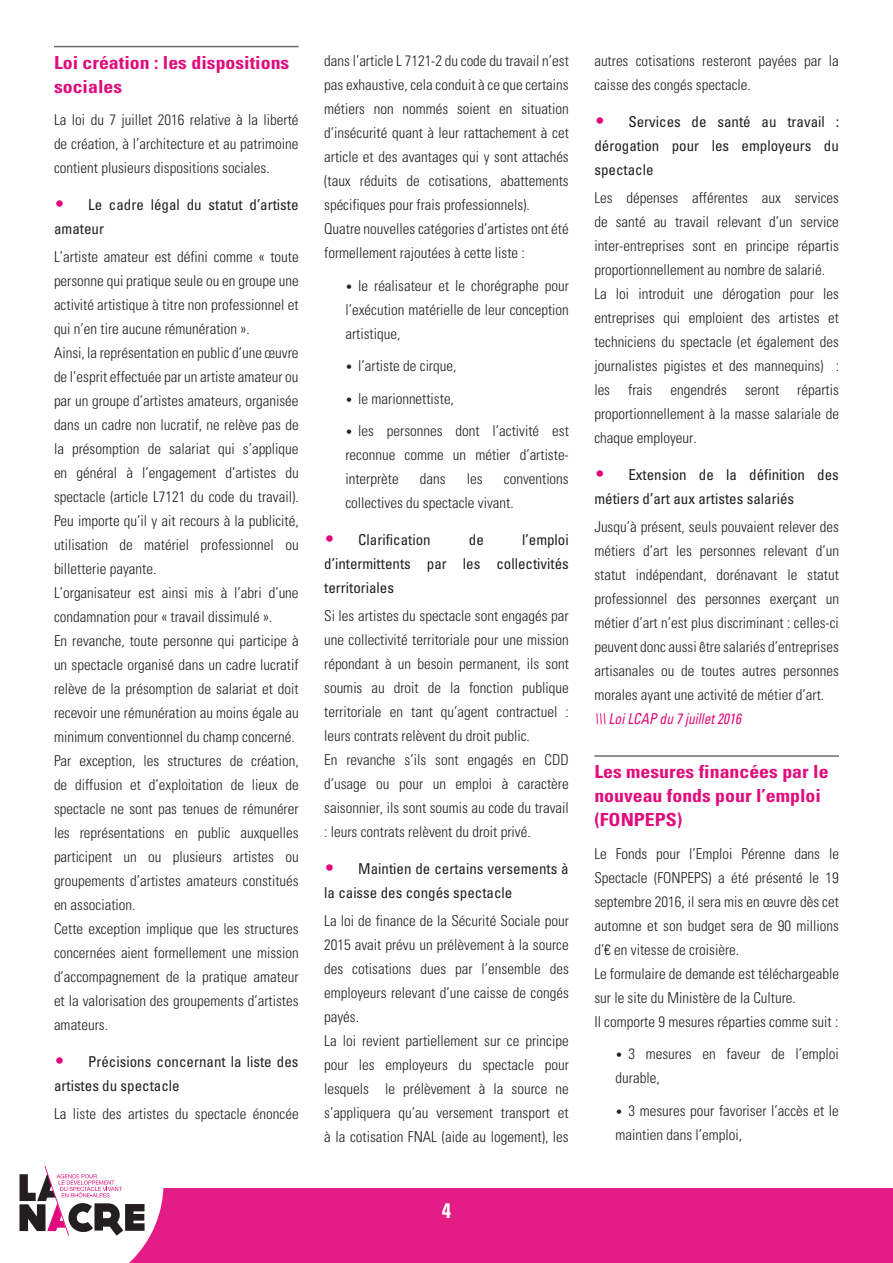
<style>
.page{position:relative;width:893px;height:1263px;background:#fff}
.page>*{position:absolute;margin:0;border:0;box-sizing:border-box;transform-origin:0 0}
.t1{font:700 condensed 21px "Univers";color:#fff}
.Titre{font:700 condensed 18px/24px "Univers";color:#e10c7c;scale:1.1 1}
.Corps_de_texte{font:300 condensed 15px/24px "Univers";color:#231f20;text-align:justify}
.Puce{font:condensed 15px/24px "Univers";color:#231f20}
.Puce_2{font:300 condensed 15px/24px "Univers";color:#231f20}
.Style_liens{font:italic condensed 15px "Univers";color:#e10c7c;scale:.9 1}
.s1{font-weight:300;font-size:18px;color:#e40278}
.s2{font-size:12px}
.s3{font-family:"Univers LT Std"}
</style>
<div class="page">
<div style="left:0;top:1188px;width:893px;height:75px;background:#e31d85"></div>
<svg style="left:0;top:1166px;width:163px;height:97px"></svg>
<hr style="left:54px;top:46px;width:245px;height:1px;background:#6c6d70">
<hr style="left:594px;top:755px;width:245px;height:2px;background:#6c6d70">
<p class="Titre" style="left:54px;top:50px;width:215px">Loi création : les dispositions sociales</p>
<p class="Corps_de_texte" style="left:54px;top:108px;width:246px">La loi du 7 juillet 2016 relative à la liberté de création, à l’architecture et au patrimoine contient plusieurs dispositions sociales.</p>
<p class="Puce" style="left:54px;top:192px;width:246px"><span class="s1">•</span> Le cadre légal du statut d’artiste amateur</p>
<p class="Corps_de_texte" style="left:54px;top:245px;width:246px">L’artiste amateur est défini comme « toute personne qui pratique seule ou en groupe une activité artistique à titre non professionnel et qui n’en tire aucune rémunération ».</p>
<p class="Corps_de_texte" style="left:54px;top:341px;width:246px">Ainsi, la représentation en public d’une œuvre de l’esprit effectuée par un artiste amateur ou par un groupe d’artistes amateurs, organisée dans un cadre non lucratif, ne relève pas de la présomption de salariat qui s’applique en général à l’engagement d’artistes du spectacle (article L7121 du code du travail).<br>Peu importe qu’il y ait recours à la publicité, utilisation de matériel professionnel ou billetterie payante.</p>
<p class="Corps_de_texte" style="left:54px;top:581px;width:246px">L’organisateur est ainsi mis à l’abri d’une condamnation pour « travail dissimulé ».</p>
<p class="Corps_de_texte" style="left:54px;top:629px;width:246px">En revanche, toute personne qui participe à un spectacle organisé dans un cadre lucratif relève de la présomption de salariat et doit recevoir une rémunération au moins égale au minimum conventionnel du champ concerné.</p>
<p class="Corps_de_texte" style="left:54px;top:749px;width:246px">Par exception, les structures de création, de diffusion et d’exploitation de lieux de spectacle ne sont pas tenues de rémunérer les représentations en public auxquelles participent un ou plusieurs artistes ou groupements d’artistes amateurs constitués en association.</p>
<p class="Corps_de_texte" style="left:54px;top:917px;width:246px">Cette exception implique que les structures concernées aient formellement une mission d’accompagnement de la pratique amateur et la valorisation des groupements d’artistes amateurs.</p>
<p class="Puce" style="left:54px;top:1049px;width:246px"><span class="s1">•</span> Précisions concernant la liste des artistes du spectacle</p>
<p class="Corps_de_texte" style="left:54px;top:1102px;width:246px">La liste des artistes du spectacle énoncée</p>
<p class="Corps_de_texte" style="left:324px;top:49px;width:246px">dans l’article L 7121-2 du code du travail n’est pas exhaustive, cela conduit à ce que certains métiers non nommés soient en situation d’insécurité quant à leur rattachement à cet article et des avantages qui y sont attachés (taux réduits de cotisations, abattements spécifiques pour frais professionnels).</p>
<p class="Corps_de_texte" style="left:324px;top:217px;width:246px">Quatre nouvelles catégories d’artistes ont été formellement rajoutées à cette liste :</p>
<p class="Puce_2" style="left:345px;top:273px;width:225px;text-align:justify"><span class="s2">•</span> le réalisateur et le chorégraphe pour l’exécution matérielle de leur conception artistique,</p>
<p class="Puce_2" style="left:345px;top:354px;width:113px"><span class="s2">•</span> l’artiste de cirque,</p>
<p class="Puce_2" style="left:345px;top:386px;width:110px"><span class="s2">•</span> le marionnettiste,</p>
<p class="Puce_2" style="left:345px;top:419px;width:225px;text-align:justify"><span class="s2">•</span> les personnes dont l’activité est reconnue comme un métier d’artiste&shy;interprète</p>
<p class="Puce_2" style="left:345px;top:467px;width:225px;text-indent:158px">conventions collectives du spectacle vivant.</p>
<p class="Puce" style="left:324px;top:527px;width:108px"><span class="s1">•</span> Clarification</p>
<p class="Puce" style="left:469px;top:527px;width:16px">de</p>
<p class="Puce_2" style="left:420px;top:467px;width:27px">dans</p>
<p class="Puce_2" style="left:467px;top:467px;width:17px">les</p>
<p class="Puce" style="left:324px;top:527px;width:246px;text-align:justify;text-indent:198px">l’emploi d’intermittents par les collectivités territoriales</p>
<p class="Corps_de_texte" style="left:324px;top:604px;width:246px">Si les artistes du spectacle sont engagés par une collectivité territoriale pour une mission répondant à un besoin permanent, ils sont soumis au droit de la fonction publique territoriale en tant qu’agent contractuel : leurs contrats relèvent du droit public.</p>
<p class="Corps_de_texte" style="left:324px;top:748px;width:246px">En revanche s’ils sont engagés en CDD d’usage ou pour un emploi à caractère saisonnier, ils sont soumis au code du travail : leurs contrats relèvent du droit privé.</p>
<p class="Puce" style="left:324px;top:856px;width:246px"><span class="s1">•</span> Maintien de certains versements à la caisse des congés spectacle</p>
<p class="Corps_de_texte" style="left:324px;top:909px;width:246px">La loi de finance de la Sécurité Sociale pour 2015 avait prévu un prélèvement à la source des cotisations dues par l’ensemble des employeurs relevant d’une caisse de congés payés.</p>
<p class="Corps_de_texte" style="left:324px;top:1029px;width:246px">La loi revient partiellement sur ce principe pour les employeurs du spectacle pour lesquels le prélèvement à la source ne s’appliquera qu’au versement transport et à la cotisation FNAL (aide au logement), les</p>
<h1 class="t1" style="left:442px;top:1197px;width:11px">4</h1>
<p class="Corps_de_texte" style="left:594px;top:49px;width:246px">autres cotisations resteront payées par la caisse des congés spectacle.</p>
<p class="Puce" style="left:594px;top:109px;width:246px;text-align:justify"><span class="s1">•</span> Services de santé au travail : dérogation pour les employeurs du spectacle</p>
<p class="Corps_de_texte" style="left:594px;top:186px;width:246px">Les dépenses afférentes aux services de santé au travail relevant d’un service inter-entreprises sont en principe répartis proportionnellement au nombre de salarié.</p>
<p class="Corps_de_texte" style="left:594px;top:282px;width:246px">La loi introduit une dérogation pour les entreprises qui emploient des artistes et techniciens du spectacle (et également des journalistes pigistes et des mannequins) : les frais engendrés seront répartis proportionnellement à la masse salariale de chaque employeur.</p>
<p class="Puce" style="left:594px;top:462px;width:246px"><span class="s1">•</span> Extension de la définition des métiers d’art aux artistes salariés</p>
<p class="Corps_de_texte" style="left:594px;top:515px;width:246px">Jusqu’à présent, seuls pouvaient relever des métiers d’art les personnes relevant d’un statut indépendant, dorénavant le statut professionnel des personnes exerçant un métier d’art n’est plus discriminant : celles-ci peuvent donc aussi être salariés d’entreprises artisanales ou de toutes autres personnes morales ayant une activité de métier d’art.</p>
<p class="Style_liens" style="left:594px;top:709px;width:165px">\\\ Loi LCAP du 7 juillet 2016</p>
<p class="Titre" style="left:594px;top:759px;width:214px">Les mesures financées par le nouveau fonds pour l’emploi (FONPEPS)</p>
<p class="Corps_de_texte" style="left:594px;top:841px;width:246px">Le Fonds pour l’Emploi Pérenne dans le Spectacle (FONPEPS) a été présenté le 19 septembre 2016, il sera mis en œuvre dès cet automne et son budget sera de 90 millions d’<span class="s3">€</span> en vitesse de croisière.</p>
<p class="Corps_de_texte" style="left:594px;top:961px;width:246px">Le formulaire de demande est téléchargeable sur le site du Ministère de la Culture.</p>
<p class="Corps_de_texte" style="left:594px;top:1009px;width:246px">Il comporte 9 mesures réparties comme suit :</p>
<p class="Puce_2" style="left:616px;top:1041px;width:225px"><span class="s2">•</span> 3 mesures en faveur de l’emploi durable,</p>
<p class="Puce_2" style="left:616px;top:1098px;width:225px"><span class="s2">•</span> 3 mesures pour favoriser l’accès et le maintien dans l’emploi,</p>
</div>
